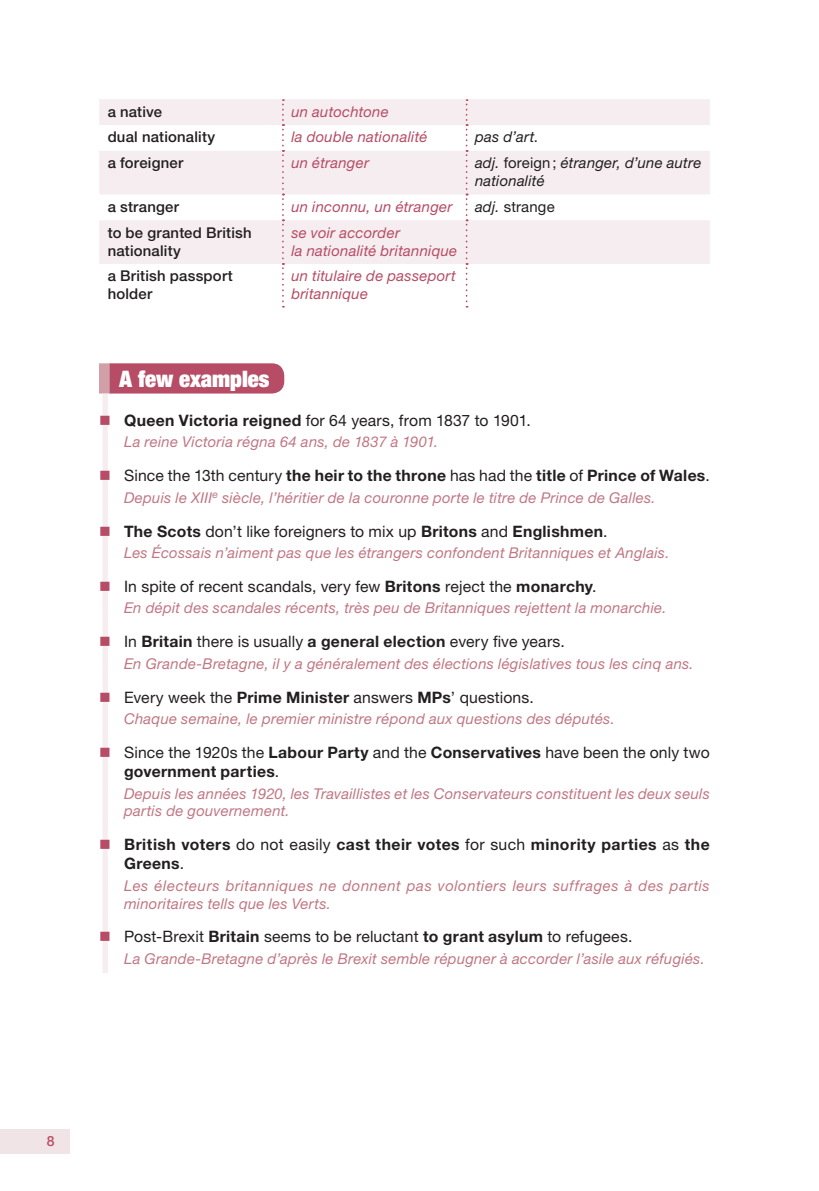
<style>
.page{position:relative;width:819px;height:1191px;background:#fff}
.page>*{position:absolute;margin:0;border:0;box-sizing:border-box;transform-origin:0 0}
.t1{font:900 condensed 22.75px "Helvetica Neue LT Std";color:#fff}
.t2{font:15.75px/18.9px "Helvetica Neue LT Std";letter-spacing:.01em;color:#231f20}
.t3{font:700 15.75px/18.9px "Helvetica Neue LT Std";letter-spacing:.03em;color:#231f20}
.t4{font:italic 14.88px/17.8px "Helvetica Neue LT Std";letter-spacing:.015em;color:#c07784}
.t5{font:italic 14.88px/17.8px "Helvetica Neue LT Std";letter-spacing:.015em;color:#b64c65}
.t6{font:italic 14.88px/17.8px "Helvetica Neue LT Std";letter-spacing:.035em;color:#c07784}
.t7{font:500 14.88px/17.8px "Helvetica Neue LT Std";letter-spacing:.015em;color:#231f20}
.t8{font:italic 14.88px/17.8px "Helvetica Neue LT Std";letter-spacing:.015em;color:#231f20}
.t9{font:14.88px "Helvetica Neue LT Std";letter-spacing:.015em;color:#231f20}
.t10{font:500 14px "Helvetica Neue LT Std";color:#b64c65}
.s1{font-style:normal}
.s2{font-style:italic}
.s3{color:#b64c65}
.s4{font-weight:700}
.s5{font-weight:400}
</style>
<div class="page">
<hr style="left:818px;top:0;width:1px;height:153px;background:#ecdade">
<div style="left:109px;top:363px;width:175px;height:30px;background:#b64c65"></div>
<div style="left:99px;top:363px;width:10px;height:30px;background:#d09fa7"></div>
<div style="left:103px;top:394px;width:5px;height:46px;background:#f6edf0"></div>
<div style="left:103px;top:432px;width:5px;height:24px;background:#f6edf0"></div>
<div style="left:103px;top:449px;width:5px;height:46px;background:#f6edf0"></div>
<div style="left:103px;top:487px;width:5px;height:25px;background:#f6edf0"></div>
<div style="left:103px;top:504px;width:5px;height:47px;background:#f6edf0"></div>
<div style="left:103px;top:542px;width:5px;height:25px;background:#f6edf0"></div>
<div style="left:103px;top:560px;width:5px;height:46px;background:#f6edf0"></div>
<div style="left:103px;top:598px;width:5px;height:24px;background:#f6edf0"></div>
<div style="left:103px;top:615px;width:5px;height:46px;background:#f6edf0"></div>
<div style="left:103px;top:653px;width:5px;height:25px;background:#f6edf0"></div>
<div style="left:103px;top:670px;width:5px;height:47px;background:#f6edf0"></div>
<div style="left:103px;top:708px;width:5px;height:25px;background:#f6edf0"></div>
<div style="left:103px;top:726px;width:5px;height:65px;background:#f6edf0"></div>
<div style="left:103px;top:783px;width:5px;height:42px;background:#f6edf0"></div>
<div style="left:103px;top:818px;width:5px;height:65px;background:#f6edf0"></div>
<div style="left:103px;top:875px;width:5px;height:42px;background:#f6edf0"></div>
<div style="left:103px;top:910px;width:5px;height:46px;background:#f6edf0"></div>
<div style="left:103px;top:948px;width:5px;height:25px;background:#f6edf0"></div>
<svg style="left:99px;top:99px;width:610px;height:165px;fill:#f6edf0"></svg>
<svg style="left:282px;top:99px;width:2px;height:209px"></svg>
<svg style="left:465px;top:99px;width:2px;height:209px"></svg>
<div style="left:0;top:1129px;width:69px;height:24px;background:#f0e4e6"></div>
<p class="t7" style="left:108px;top:104px;width:56px">a native</p>
<p class="t5" style="left:291px;top:104px;width:99px">un autochtone</p>
<p class="t7" style="left:108px;top:130px;width:109px">dual nationality</p>
<p class="t5" style="left:291px;top:130px;width:138px">la double nationalité</p>
<p class="t8" style="left:475px;top:130px;width:65px">pas d’art<span class="s1">.</span></p>
<p class="t7" style="left:108px;top:155px;width:77px">a foreigner</p>
<p class="t5" style="left:291px;top:155px;width:79px">un étranger</p>
<p class="t8" style="left:475px;top:155px;width:228px">adj. <span class="s1">foreign ;</span> étranger, d’une autre nationalité</p>
<p class="t7" style="left:108px;top:199px;width:73px">a stranger</p>
<p class="t5" style="left:291px;top:199px;width:162px">un inconnu, un étranger</p>
<p class="t9" style="left:475px;top:201px;width:81px"><span class="s2">adj.</span> strange</p>
<p class="t7" style="left:108px;top:225px;width:145px">to be granted British nationality</p>
<p class="t5" style="left:291px;top:225px;width:167px">se voir accorder<br>la nationalité britannique</p>
<p class="t7" style="left:108px;top:269px;width:127px">a British passport holder</p>
<p class="t5" style="left:291px;top:269px;width:166px">un titulaire de passeport britannique</p>
<h1 class="t1" style="left:119px;top:371px;width:152px">A few examples</h1>
<p class="t2" style="left:99px;top:412px;width:433px"><span class="s3">■</span> <span class="s4">Queen Victoria reigned</span> for 64 years, from 1837 to 1901.</p>
<p class="t4" style="left:124px;top:435px;width:316px">La reine Victoria régna 64 ans, de 1837 à 1901.</p>
<p class="t3" style="left:99px;top:467px;width:612px"><span class="s3">■</span> <span class="s5">Since the 13th century</span> the heir to the throne <span class="s5">has had the</span> title <span class="s5">of</span> Prince of Wales<span class="s5">.</span></p>
<p class="t4" style="left:124px;top:490px;width:533px">Depuis le XIII<sup>e</sup> siècle, l’héritier de la couronne porte le titre de Prince de Galles.</p>
<p class="t2" style="left:99px;top:523px;width:509px"><span class="s3">■</span> <span class="s4">The Scots</span> don’t like foreigners to mix up <span class="s4">Britons</span> and <span class="s4">Englishmen</span>.</p>
<p class="t4" style="left:124px;top:545px;width:547px">Les Écossais n’aiment pas que les étrangers confondent Britanniques et Anglais.</p>
<p class="t2" style="left:99px;top:578px;width:499px"><span class="s3">■</span> In spite of recent scandals, very few <span class="s4">Britons</span> reject the <span class="s4">monarchy</span>.</p>
<p class="t4" style="left:124px;top:601px;width:544px">En dépit des scandales récents, très peu de Britanniques rejettent la monarchie.</p>
<p class="t2" style="left:99px;top:634px;width:467px"><span class="s3">■</span> In <span class="s4">Britain</span> there is usually <span class="s4">a general election</span> every five years.</p>
<p class="t4" style="left:124px;top:656px;width:571px">En Grande-Bretagne, il y a généralement des élections législatives tous les cinq ans.</p>
<p class="t2" style="left:99px;top:689px;width:436px"><span class="s3">■</span> Every week the <span class="s4">Prime Minister</span> answers <span class="s4">MPs</span>’ questions.</p>
<p class="t4" style="left:124px;top:711px;width:492px">Chaque semaine, le premier ministre répond aux questions des députés.</p>
<p class="t2" style="left:124px;top:744px;width:587px;text-indent:-25px"><span class="s3">■</span> Since the 1920s the <span class="s4">Labour Party</span> and the <span class="s4">Conservatives</span> have been the only two <span class="s4">government parties</span>.</p>
<p class="t4" style="left:124px;top:786px;width:587px">Depuis les années 1920, les Travaillistes et les Conservateurs constituent les deux seuls partis de gouvernement.</p>
<p class="t3" style="left:124px;top:836px;width:587px;text-indent:-25px"><span class="s3">■</span> British voters <span class="s5">do not easily</span> cast their votes <span class="s5">for such</span> minority parties <span class="s5">as</span> the<br>Greens<span class="s5">.</span></p>
<p class="t6" style="left:124px;top:878px;width:587px">Les électeurs britanniques ne donnent pas volontiers leurs suffrages à des partis minoritaires tells que les Verts.</p>
<p class="t2" style="left:99px;top:929px;width:534px"><span class="s3">■</span> Post-Brexit <span class="s4">Britain</span> seems to be reluctant <span class="s4">to grant asylum</span> to refugees.</p>
<p class="t4" style="left:124px;top:951px;width:582px">La Grande-Bretagne d’après le Brexit semble répugner à accorder l’asile aux réfugiés.</p>
<p class="t10" style="left:47px;top:1136px;width:9px">8</p>
</div>
